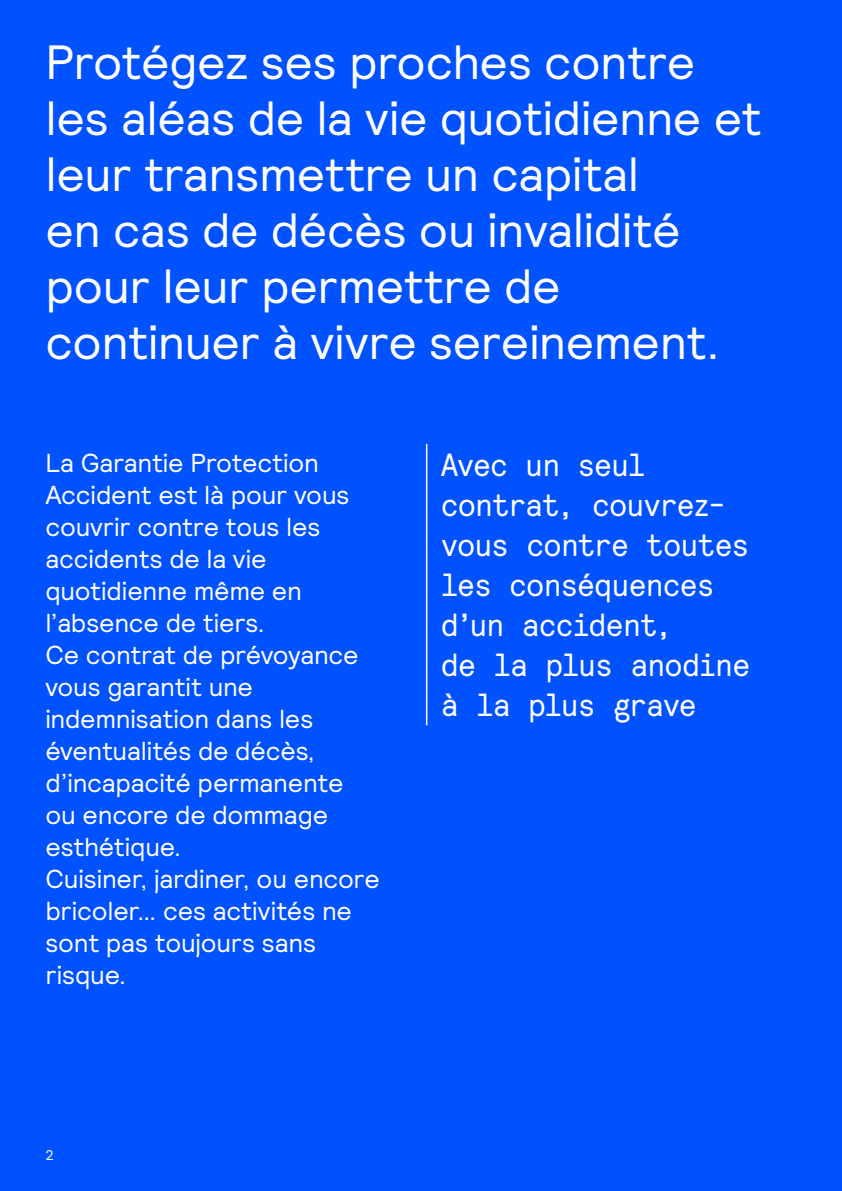
<style>
.page{position:relative;width:842px;height:1191px;background:#0052ff}
.page>*{position:absolute;margin:0;border:0;box-sizing:border-box;transform-origin:0 0}
.Titles___Highlights{font:48px/56px "Relative";letter-spacing:-.01em;color:#fff}
.Définition__nota__co{font:32px/40px "Relative Mono 11 Pitch";letter-spacing:-.025em;color:#fff}
.Txt_courant__brun__b{font:26px/32px "Relative";letter-spacing:-.01em;color:#fff}
.Note__brun__book{font:14px "Relative";color:#fff}
</style>
<div class="page">
<hr style="left:426px;top:444px;width:1px;height:281px;background:#fff">
<p class="Titles___Highlights" style="left:45px;top:32px;width:718px">Protégez ses proches contre les aléas de la vie quotidienne et leur transmettre un capital<br>en cas de décès ou invalidité pour leur permettre de continuer à vivre sereinement.</p>
<p class="Txt_courant__brun__b" style="left:45px;top:446px;width:306px">La Garantie Protection<br>Accident est là pour vous couvrir contre tous les accidents de la vie quotidienne même en l’absence de tiers.</p>
<p class="Txt_courant__brun__b" style="left:45px;top:638px;width:315px">Ce contrat de prévoyance vous garantit une indemnisation dans les éventualités de décès, d’incapacité permanente ou encore de dommage esthétique.</p>
<p class="Txt_courant__brun__b" style="left:45px;top:862px;width:336px">Cuisiner, jardiner, ou encore bricoler… ces activités ne sont pas toujours sans risque.</p>
<p class="Définition__nota__co" style="left:441px;top:444px;width:311px">Avec un seul contrat, couvrez&shy;vous contre toutes les conséquences d’un accident,<br>de la plus anodine à la plus grave</p>
<p class="Note__brun__book" style="left:45px;top:1145px;width:10px">2</p>
</div>
